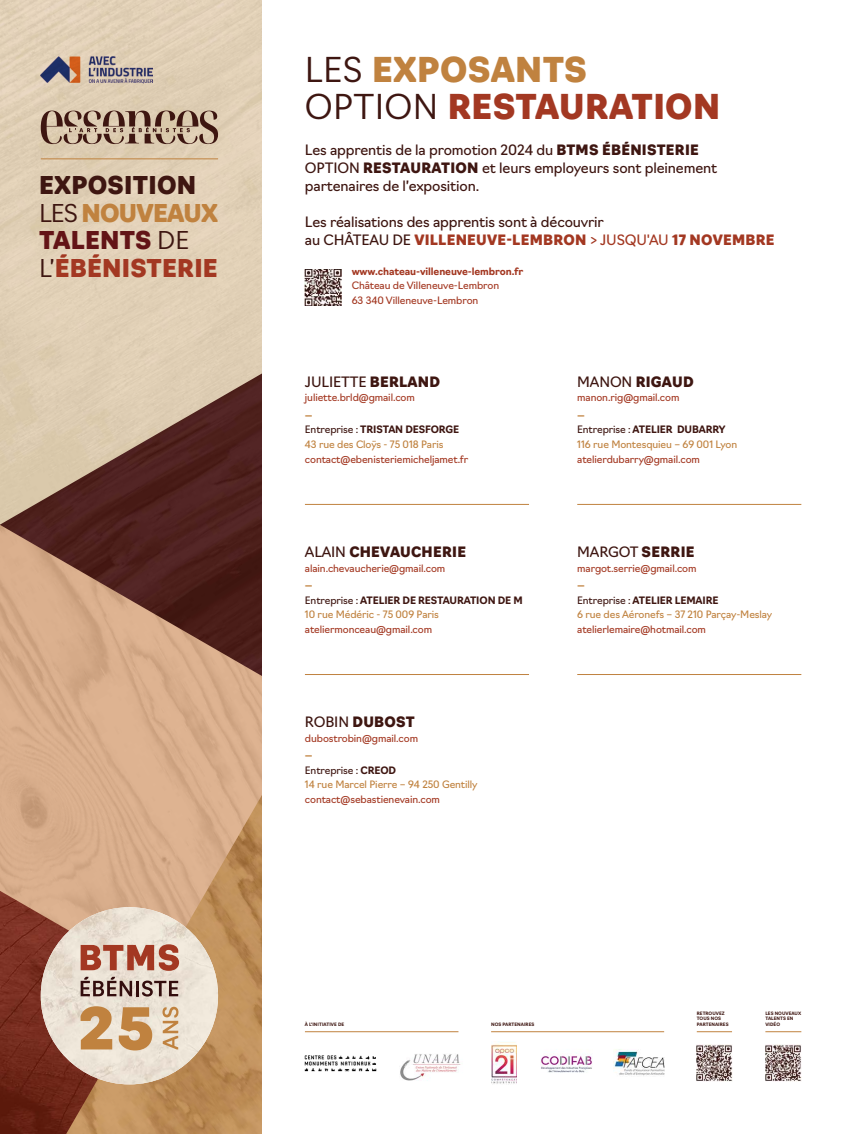
<style>
.page{position:relative;width:851px;height:1134px;background:#fff}
.page>*{position:absolute;margin:0;border:0;box-sizing:border-box;transform-origin:0 0}
.t1{font:900 33.5px/37.5px "Navigo";letter-spacing:.01em;color:#a33822}
.t2{font:900 24px/27.5px "Navigo";letter-spacing:.01em;color:#a33822}
.t3{font:14px/18px "Navigo";letter-spacing:-.01em;color:#3e1611}
.t4{font:900 14px "Navigo";letter-spacing:.02em;color:#3e1611}
.t5{font:10px/14.6px "Navigo";letter-spacing:-.01em;color:#a33822}
.t6{font:10px/14.6px "Navigo";letter-spacing:-.01em;color:#c0823f}
.t7{font:700 10px/14.6px "Navigo";letter-spacing:-.01em;color:#3e1611}
.t8{font:700 10px "Navigo";letter-spacing:-.01em;color:#a33822}
.t9{font:700 4.5px/5.5px "Navigo";letter-spacing:.01em;color:#3e1611}
.s1{color:#3e1611}
.s2{font-weight:300;color:#3e1611}
.s3{color:#c0823f}
.s4{color:#631417}
.s5{font-weight:900}
.s6{font-weight:900;color:#a33822}
.s7{color:#a33822}
.s8{font-weight:700}
.s9{font-weight:700;color:#3e1611}
.s10{font-weight:400}
.s11{font-weight:400;color:#c0823f}
</style>
<div class="page">
<img style="left:0;top:1042px;width:66px;height:92px">
<img style="left:0;top:0;width:262px;height:1042px">
<img style="left:66px;top:773px;width:196px;height:361px">
<hr style="left:305px;top:504px;width:224px;height:1px;background:#c0823f">
<hr style="left:577px;top:504px;width:224px;height:1px;background:#c0823f">
<hr style="left:305px;top:674px;width:224px;height:1px;background:#c0823f">
<hr style="left:577px;top:674px;width:224px;height:1px;background:#c0823f">
<img style="left:305px;top:269px;width:36px;height:37px">
<svg style="left:41px;top:111px;width:177px;height:33px;background:#a78e7b"></svg>
<hr style="left:41px;top:158px;width:177px;height:1px;background:#c0823f">
<img style="left:41px;top:56px;width:111px;height:27px">
<img style="left:41px;top:907px;width:177px;height:177px;border-radius:89px">
<svg style="left:81px;top:977px;width:51px;height:19px"></svg>
<hr style="left:136px;top:981px;width:3px;height:15px;background:#330d0d">
<svg style="left:142px;top:980px;width:36px;height:16px"></svg>
<svg style="left:81px;top:1006px;width:31px;height:43px"></svg>
<svg style="left:119px;top:1007px;width:33px;height:43px"></svg>
<svg style="left:162px;top:1007px;width:16px;height:42px"></svg>
<svg style="left:81px;top:944px;width:98px;height:27px;background:#c17f6d"></svg>
<img style="left:400px;top:1054px;width:61px;height:27px">
<img style="left:540px;top:1055px;width:52px;height:18px">
<img style="left:491px;top:1042px;width:25px;height:42px">
<img style="left:613px;top:1049px;width:52px;height:27px">
<img style="left:304px;top:1055px;width:73px;height:17px">
<hr style="left:305px;top:1031px;width:153px;height:1px;background:#c0823f">
<hr style="left:491px;top:1031px;width:173px;height:1px;background:#c0823f">
<hr style="left:696px;top:1031px;width:36px;height:1px;background:#c0823f">
<hr style="left:765px;top:1031px;width:36px;height:1px;background:#c0823f">
<img style="left:696px;top:1045px;width:36px;height:36px">
<img style="left:765px;top:1045px;width:36px;height:36px">
<h2 class="t2" style="left:39px;top:172px;width:180px"><span class="s1">EXPOSITION<br></span><span class="s2">LES</span> <span class="s3">NOUVEAUX<br></span><span class="s4">TALENTS</span> <span class="s2">DE<br>L’</span>ÉBÉNISTERIE</h2>
<h1 class="t1" style="left:305px;top:51px;width:416px"><span class="s2">LES</span> <span class="s3">EXPOSANTS<br></span><span class="s2">OPTION</span> RESTAURATION</h1>
<h3 class="t3" style="left:305px;top:142px;width:413px">Les apprentis de la promotion 2024 du <span class="s5">BTMS ÉBÉNISTERIE<br></span>OPTION <span class="s5">RESTAURATION</span> et leurs employeurs sont pleinement partenaires de l’exposition.</h3>
<h3 class="t3" style="left:305px;top:214px;width:471px">Les réalisations des apprentis sont à découvrir<br>au CHÂTEAU DE <span class="s6">VILLENEUVE-LEMBRON</span> <span class="s7">&gt; JUSQU'AU</span> <span class="s6">17 NOVEMBRE</span></h3>
<p class="t8" style="left:351px;top:265px;width:173px">www.chateau-villeneuve-lembron.fr</p>
<p class="t5" style="left:351px;top:278px;width:149px">Château de Villeneuve-Lembron<br>63 340 Villeneuve-Lembron</p>
<h3 class="t3" style="left:305px;top:373px;width:137px">JULIETTE <span class="s5">BERLAND</span></h3>
<p class="t5" style="left:305px;top:391px;width:111px">juliette.brld@gmail.com</p>
<p class="t6" style="left:305px;top:408px;width:156px"><span class="s8">—<br></span><span class="s1">Entreprise :</span> <span class="s9">TRISTAN DESFORGE<br></span>43 rue des Cloÿs - 75 018 Paris</p>
<p class="t5" style="left:305px;top:452px;width:165px">contact@ebenisteriemicheljamet.fr</p>
<h3 class="t4" style="left:305px;top:544px;width:162px"><span class="s10">ALAIN</span> CHEVAUCHERIE</h3>
<p class="t5" style="left:305px;top:561px;width:142px">alain.chevaucherie@gmail.com</p>
<p class="t7" style="left:305px;top:578px;width:219px"><span class="s3">—<br></span><span class="s10">Entreprise :</span> ATELIER DE RESTAURATION DE M<br><span class="s11">10 rue Médéric - 75 009 Paris</span></p>
<p class="t5" style="left:305px;top:622px;width:129px">ateliermonceau@gmail.com</p>
<h3 class="t4" style="left:305px;top:714px;width:111px"><span class="s10">ROBIN</span> DUBOST</h3>
<p class="t5" style="left:305px;top:731px;width:115px">dubostrobin@gmail.com</p>
<p class="t6" style="left:305px;top:748px;width:174px"><span class="s8">—<br></span><span class="s1">Entreprise :</span> <span class="s9">CREOD<br></span>14 rue Marcel Pierre – 94 250 Gentilly</p>
<p class="t5" style="left:305px;top:792px;width:136px">contact@sebastienevain.com</p>
<h3 class="t4" style="left:577px;top:374px;width:118px"><span class="s10">MANON</span> RIGAUD</h3>
<p class="t5" style="left:577px;top:391px;width:104px">manon.rig@gmail.com</p>
<p class="t6" style="left:577px;top:408px;width:161px"><span class="s8">—<br></span><span class="s1">Entreprise :</span> <span class="s9">ATELIER DUBARRY<br></span>116 rue Montesquieu – 69 001 Lyon</p>
<p class="t5" style="left:577px;top:452px;width:124px">atelierdubarry@gmail.com</p>
<h3 class="t3" style="left:577px;top:543px;width:119px">MARGOT <span class="s5">SERRIE</span></h3>
<p class="t5" style="left:577px;top:561px;width:121px">margot.serrie@gmail.com</p>
<p class="t6" style="left:577px;top:578px;width:196px"><span class="s8">—<br></span><span class="s1">Entreprise :</span> <span class="s9">ATELIER LEMAIRE<br></span>6 rue des Aéronefs – 37 210 Parçay-Meslay</p>
<p class="t5" style="left:577px;top:622px;width:130px">atelierlemaire@hotmail.com</p>
<p class="t9" style="left:305px;top:1021px;width:41px">À L’INITIATIVE DE</p>
<p class="t9" style="left:491px;top:1021px;width:45px">NOS PARTENAIRES</p>
<p class="t9" style="left:696px;top:1010px;width:33px">RETROUVEZ<br>TOUS NOS<br>PARTENAIRES</p>
<p class="t9" style="left:765px;top:1010px;width:37px">LES NOUVEAUX<br>TALENTS EN<br>VIDÉO</p>
</div>
